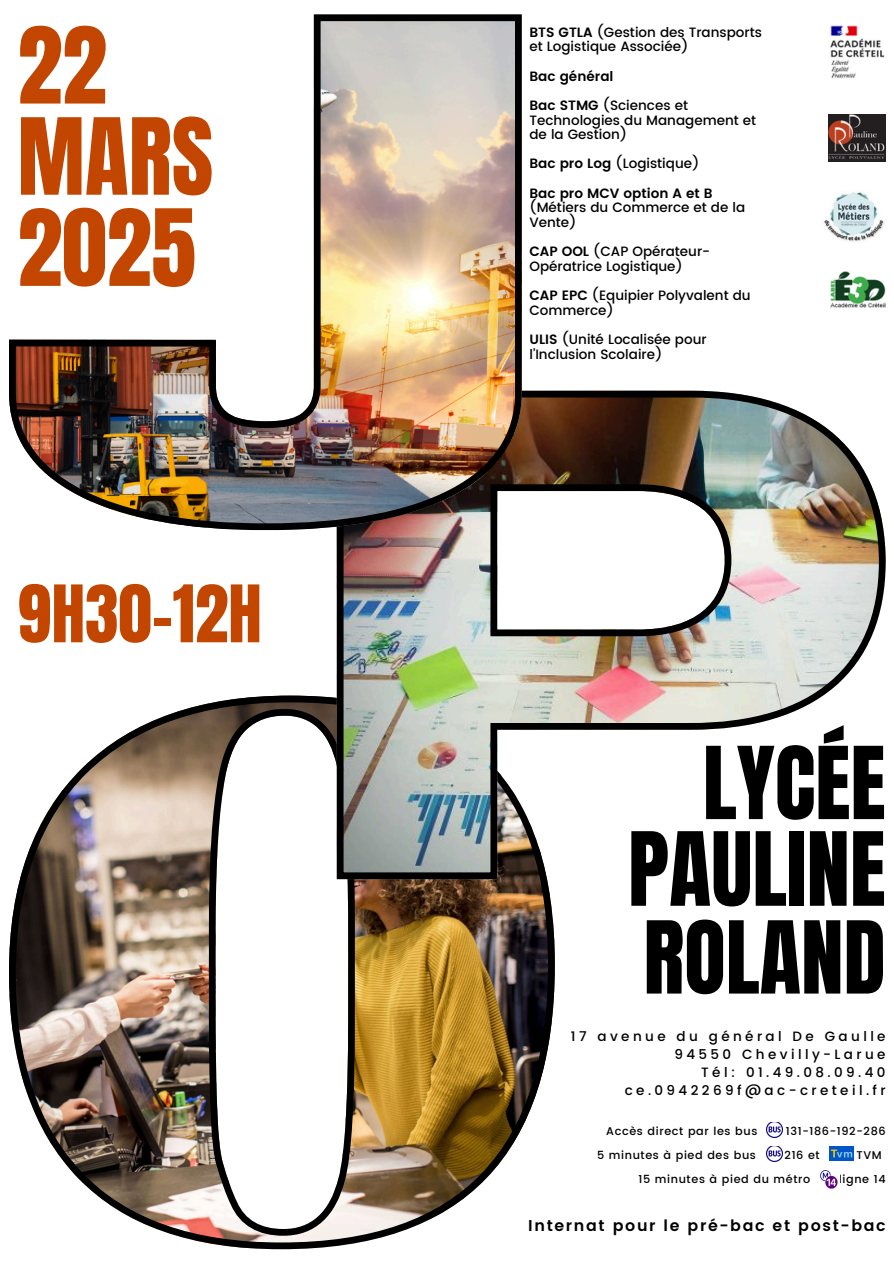
<style>
.page{position:relative;width:894px;height:1264px;background:#fff}
.page>*{position:absolute;margin:0;border:0;box-sizing:border-box;transform-origin:0 0}
.t1{font:90.15px/91.2px "Anton";color:#c24500}
.t2{font:86.85px "Anton";color:#000}
.t3{font:85.35px "Anton";color:#000}
.t4{font:67.35px "Anton";color:#c24500}
.t5{font:600 15.75px "Poppins";letter-spacing:.105em;color:#000}
.t6{font:500 13.5px/14.7px "Poppins";color:#000}
.t7{font:500 13.5px/18px "Poppins";letter-spacing:.25em;color:#000;text-align:right}
.t8{font:600 13.5px "Poppins";color:#000}
.t9{font:500 11.25px "Poppins";letter-spacing:.055em;color:#000}
.s1{font-weight:600}
</style>
<div class="page">
<img style="left:9px;top:695px;width:545px;height:554px">
<img style="left:337px;top:391px;width:547px;height:488px">
<img style="left:9px;top:14px;width:512px;height:516px">
<img style="left:828px;top:114px;width:56px;height:47px">
<img style="left:830px;top:25px;width:55px;height:53px">
<img style="left:820px;top:1170px;width:18px;height:19px">
<img style="left:766px;top:1146px;width:16px;height:15px">
<img style="left:766px;top:1122px;width:16px;height:15px">
<img style="left:829px;top:1146px;width:24px;height:14px">
<img style="left:824px;top:191px;width:61px;height:51px">
<img style="left:830px;top:271px;width:55px;height:36px">
<h4 class="t1" style="left:18px;top:21px;width:197px">22<br>MARS<br>2025</h4>
<h4 class="t4" style="left:18px;top:565px;width:246px">9H30-12H</h4>
<h4 class="t6" style="left:529px;top:25px;width:234px"><span class="s1">BTS GTLA</span> (Gestion des Transports et Logistique Associée)</h4>
<p class="t8" style="left:529px;top:68px;width:86px">Bac général</p>
<p class="t6" style="left:529px;top:98px;width:228px"><span class="s1">Bac STMG</span> (Sciences et<br>Technologies du Management et de la Gestion)</p>
<p class="t6" style="left:529px;top:156px;width:171px"><span class="s1">Bac pro Log</span> (Logistique)</p>
<p class="t6" style="left:529px;top:186px;width:217px"><span class="s1">Bac pro MCV option A et B </span>(Métiers du Commerce et de la<br>Vente)</p>
<h2 class="t6" style="left:529px;top:244px;width:182px"><span class="s1">CAP OOL</span> (CAP Opérateur-<br>Opératrice Logistique)</h2>
<p class="t6" style="left:529px;top:288px;width:223px"><span class="s1">CAP EPC</span> (Equipier Polyvalent du<br>Commerce)</p>
<h1 class="t6" style="left:529px;top:332px;width:179px"><span class="s1">ULIS</span> (Unité Localisée pour l’Inclusion Scolaire)</h1>
<h4 class="t3" style="left:702px;top:722px;width:184px">LYCÉE</h4>
<h4 class="t2" style="left:628px;top:806px;width:259px">PAULINE</h4>
<h4 class="t3" style="left:643px;top:896px;width:243px">ROLAND</h4>
<h4 class="t7" style="left:571px;top:1027px;width:316px">17 avenue du général De Gaulle<br>94550 Chevilly-Larue<br>Tél: 01.49.08.09.40 ce.0942269f@ac-creteil.fr</h4>
<h4 class="t9" style="left:606px;top:1124px;width:153px">Accès direct par les bus</h4>
<h4 class="t9" style="left:785px;top:1124px;width:101px">131-186-192-286</h4>
<h4 class="t9" style="left:597px;top:1148px;width:160px">5 minutes à pied des bus</h4>
<h4 class="t9" style="left:784px;top:1148px;width:37px">216 et</h4>
<h4 class="t9" style="left:856px;top:1148px;width:27px">TVM</h4>
<h4 class="t9" style="left:638px;top:1172px;width:173px">15 minutes à pied du métro</h4>
<h4 class="t9" style="left:838px;top:1172px;width:48px">ligne 14</h4>
<h4 class="t5" style="left:528px;top:1216px;width:359px">Internat pour le pré-bac et post-bac</h4>
</div>
